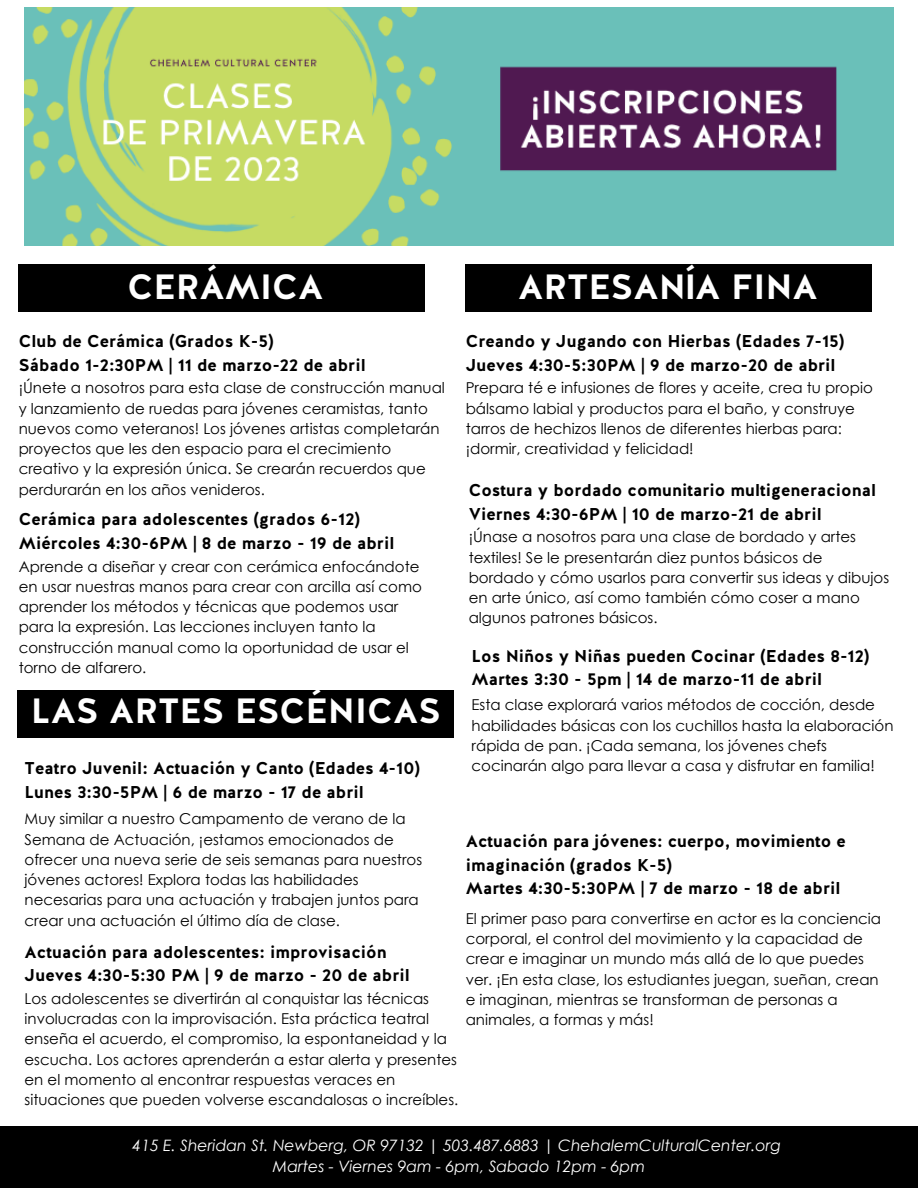
<style>
.page{position:relative;width:918px;height:1188px;background:#fff}
.page>*{position:absolute;margin:0;border:0;box-sizing:border-box;transform-origin:0 0}
.t1{font:700 35.1px "Halis GR";color:#fff}
.t2{font:700 17.1px/23.7px "Halis GR";color:#000}
.t3{font:italic 15.75px/21.3px "Century Gothic";color:#fff;text-align:center}
.t4{font:15px/20.2px "Century Gothic";color:#000}
</style>
<div class="page">
<img style="left:25px;top:7px;width:868px;height:239px">
<div style="left:466px;top:264px;width:406px;height:48px;background:#000"></div>
<div style="left:0;top:1126px;width:918px;height:62px;background:#000"></div>
<div style="left:19px;top:264px;width:406px;height:48px;background:#000"></div>
<div style="left:17px;top:690px;width:436px;height:48px;background:#000"></div>
<h1 class="t1" style="left:128px;top:264px;width:198px">CERÁMICA</h1>
<p class="t2" style="left:19px;top:329px;width:349px">Club de Cerámica (Grados K-5)<br>Sábado 1-2:30PM | 11 de marzo-22 de abril</p>
<p class="t4" style="left:19px;top:377px;width:428px">¡Únete a nosotros para esta clase de construcción manual y lanzamiento de ruedas para jóvenes ceramistas, tanto nuevos como veteranos! Los jóvenes artistas completarán proyectos que les den espacio para el crecimiento creativo y la expresión única. Se crearán recuerdos que perdurarán en los años venideros.</p>
<p class="t2" style="left:19px;top:507px;width:377px">Cerámica para adolescentes (grados 6-12)<br>Miércoles 4:30-6PM | 8 de marzo - 19 de abril</p>
<p class="t4" style="left:19px;top:556px;width:405px">Aprende a diseñar y crear con cerámica enfocándote en usar nuestras manos para crear con arcilla así como aprender los métodos y técnicas que podemos usar para la expresión. Las lecciones incluyen tanto la construcción manual como la oportunidad de usar el torno de alfarero.</p>
<h1 class="t1" style="left:31px;top:688px;width:411px">LAS ARTES ESCÉNICAS</h1>
<p class="t2" style="left:25px;top:756px;width:397px">Teatro Juvenil: Actuación y Canto (Edades 4-10)<br>Lunes 3:30-5PM | 6 de marzo - 17 de abril</p>
<p class="t4" style="left:25px;top:808px;width:399px">Muy similar a nuestro Campamento de verano de la Semana de Actuación, ¡estamos emocionados de ofrecer una nueva serie de seis semanas para nuestros jóvenes actores! Explora todas las habilidades necesarias para una actuación y trabajen juntos para crear una actuación el último día de clase.</p>
<p class="t2" style="left:25px;top:940px;width:387px">Actuación para adolescentes: improvisación<br>Jueves 4:30-5:30 PM | 9 de marzo - 20 de abril</p>
<p class="t4" style="left:25px;top:988px;width:435px">Los adolescentes se divertirán al conquistar las técnicas involucradas con la improvisación. Esta práctica teatral enseña el acuerdo, el compromiso, la espontaneidad y la escucha. Los actores aprenderán a estar alerta y presentes en el momento al encontrar respuestas veraces en situaciones que pueden volverse escandalosas o increíbles.</p>
<h1 class="t1" style="left:518px;top:264px;width:301px">ARTESANÍA FINA</h1>
<p class="t2" style="left:466px;top:329px;width:380px">Creando y Jugando con Hierbas (Edades 7-15)<br>Jueves 4:30-5:30PM | 9 de marzo-20 de abril</p>
<p class="t4" style="left:466px;top:377px;width:409px">Prepara té e infusiones de flores y aceite, crea tu propio bálsamo labial y productos para el baño, y construye tarros de hechizos llenos de diferentes hierbas para: ¡dormir, creatividad y felicidad!</p>
<p class="t2" style="left:469px;top:478px;width:409px">Costura y bordado comunitario multigeneracional<br>Viernes 4:30-6PM | 10 de marzo-21 de abril</p>
<p class="t4" style="left:469px;top:526px;width:422px">¡Únase a nosotros para una clase de bordado y artes textiles! Se le presentarán diez puntos básicos de bordado y cómo usarlos para convertir sus ideas y dibujos en arte único, así como también cómo coser a mano algunos patrones básicos.</p>
<p class="t2" style="left:472px;top:644px;width:399px">Los Niños y Niñas pueden Cocinar (Edades 8-12)<br>Martes 3:30 - 5pm | 14 de marzo-11 de abril</p>
<p class="t4" style="left:472px;top:694px;width:423px">Esta clase explorará varios métodos de cocción, desde habilidades básicas con los cuchillos hasta la elaboración rápida de pan. ¡Cada semana, los jóvenes chefs cocinarán algo para llevar a casa y disfrutar en familia!</p>
<p class="t2" style="left:466px;top:829px;width:381px">Actuación para jóvenes: cuerpo, movimiento e imaginación (grados K-5)<br>Martes 4:30-5:30PM | 7 de marzo - 18 de abril</p>
<p class="t4" style="left:466px;top:908px;width:417px">El primer paso para convertirse en actor es la conciencia corporal, el control del movimiento y la capacidad de crear e imaginar un mundo más allá de lo que puedes ver. ¡En esta clase, los estudiantes juegan, sueñan, crean e imaginan, mientras se transforman de personas a animales, a formas y más!</p>
<p class="t3" style="left:133px;top:1134px;width:650px">415 E. Sheridan St. Newberg, OR 97132 | 503.487.6883 | ChehalemCulturalCenter.org<br>Martes - Viernes 9am - 6pm, Sabado 12pm - 6pm</p>
</div>
